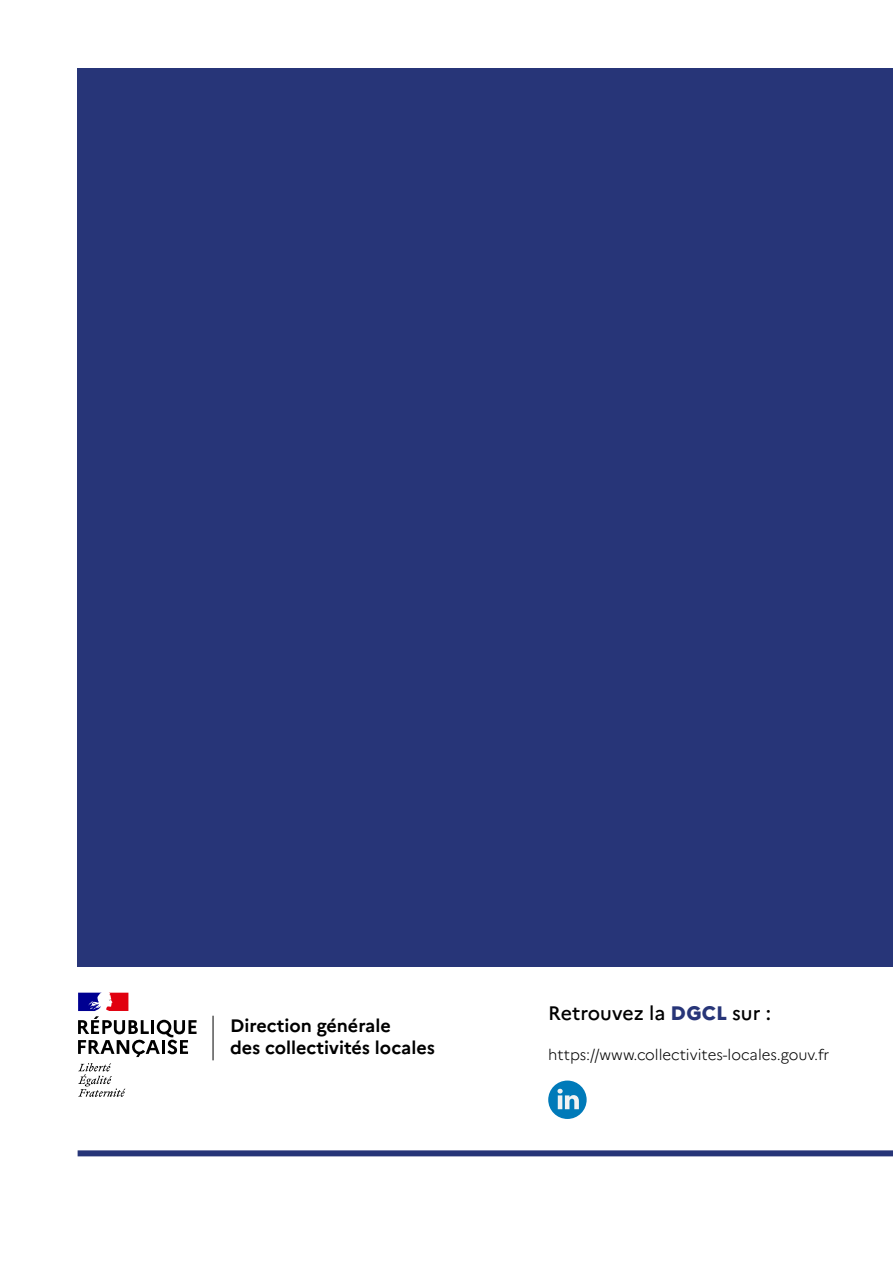
<style>
.page{position:relative;width:893px;height:1263px;background:#fff}
.page>*{position:absolute;margin:0;border:0;box-sizing:border-box;transform-origin:0 0}
.t1{font:500 19.5px "Marianne";color:#000}
.t2{font:700 18px/21.6px "Marianne";color:#000}
.t3{font:300 15px "Marianne";color:#000}
.s1{font-weight:800;color:#273578}
</style>
<div class="page">
<div style="left:78px;top:68px;width:815px;height:898px;background:#273578"></div>
<div style="left:78px;top:1150px;width:815px;height:6px;background:#273578"></div>
<svg style="left:78px;top:1063px;width:47px;height:34px"></svg>
<svg style="left:78px;top:993px;width:119px;height:64px"></svg>
<hr style="left:213px;top:1016px;width:1px;height:44px;background:#000">
<div style="left:548px;top:1080px;width:39px;height:39px;background:#007ab9;border-radius:50%"></div>
<svg style="left:557px;top:1089px;width:22px;height:20px"></svg>
<p class="t2" style="left:230px;top:1015px;width:206px">Direction générale<br>des collectivités locales</p>
<h1 class="t1" style="left:548px;top:1001px;width:224px">Retrouvez la <span class="s1">DGCL</span> sur :</h1>
<p class="t3" style="left:548px;top:1045px;width:283px">https://www.collectivites-locales.gouv.fr</p>
</div>
